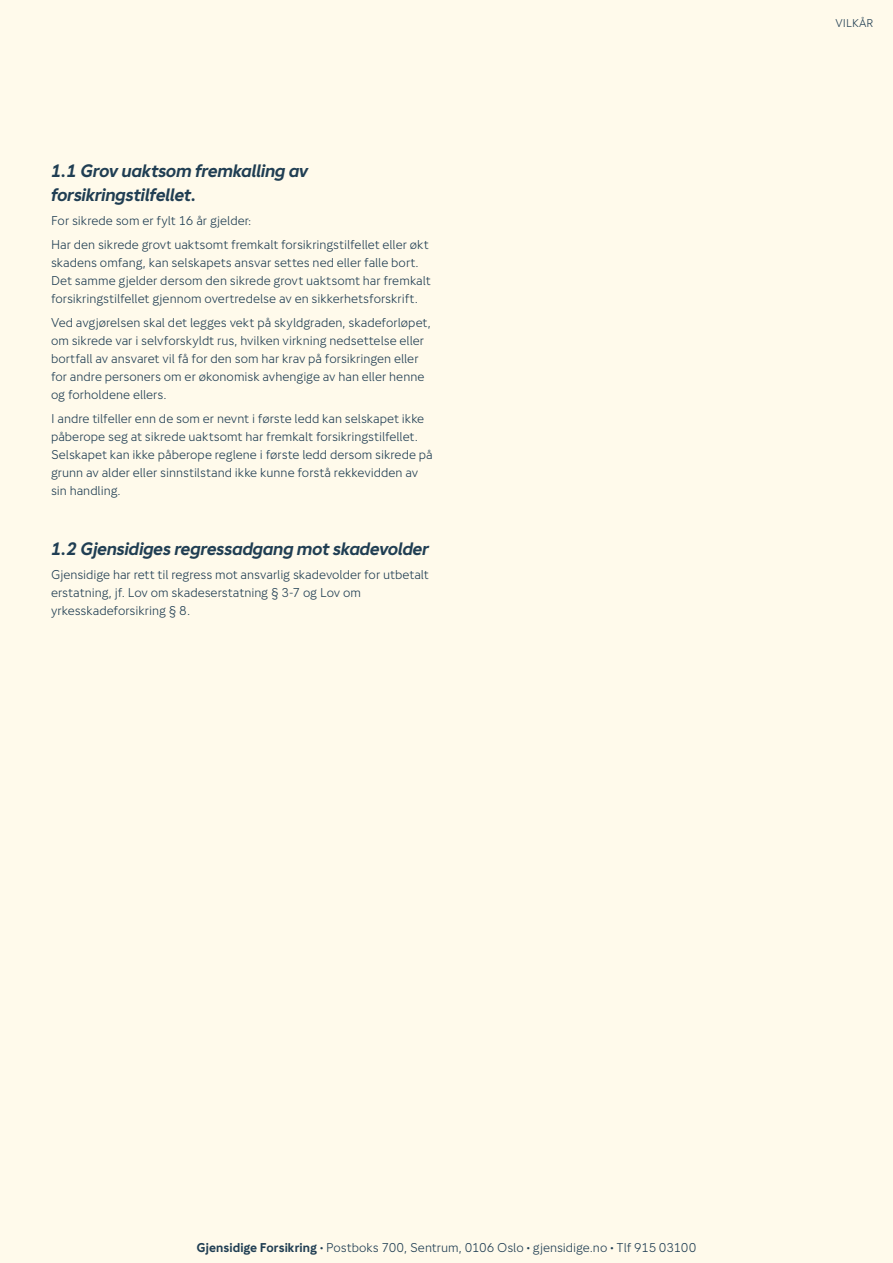
<style>
.page{position:relative;width:893px;height:1263px;background:#fffaeb}
.page>*{position:absolute;margin:0;border:0;box-sizing:border-box;transform-origin:0 0}
.Heading_03{font:italic 700 18px/24px "Gjensidige Sans";letter-spacing:-.02em;color:#203e53}
.Heading_03-2{font:12.75px/18px "Gjensidige Sans";color:#203e53}
.Brødtekst{font:12.75px "Gjensidige Sans";letter-spacing:-.005em;color:#203e53}
._7_5{font:11.25px "Gjensidige Sans";color:#203e53}
.s1{font-weight:700}
</style>
<div class="page">
<p class="Heading_03" style="left:51px;top:159px;width:259px">1.1 Grov uaktsom fremkalling av forsikringstilfellet.</p>
<p class="Heading_03-2" style="left:51px;top:212px;width:202px">For sikrede som er fylt 16 år gjelder:</p>
<p class="Heading_03-2" style="left:51px;top:236px;width:381px">Har den sikrede grovt uaktsomt fremkalt forsikringstilfellet eller økt skadens omfang, kan selskapets ansvar settes ned eller falle bort.<br>Det samme gjelder dersom den sikrede grovt uaktsomt har fremkalt forsikringstilfellet gjennom overtredelse av en sikkerhetsforskrift.</p>
<p class="Heading_03-2" style="left:51px;top:314px;width:381px">Ved avgjørelsen skal det legges vekt på skyldgraden, skadeforløpet, om sikrede var i selvforskyldt rus, hvilken virkning nedsettelse eller bortfall av ansvaret vil få for den som har krav på forsikringen eller for andre personers om er økonomisk avhengige av han eller henne og forholdene ellers.</p>
<p class="Heading_03-2" style="left:51px;top:410px;width:383px">I andre tilfeller enn de som er nevnt i første ledd kan selskapet ikke påberope seg at sikrede uaktsomt har fremkalt forsikringstilfellet.<br>Selskapet kan ikke påberope reglene i første ledd dersom sikrede på grunn av alder eller sinnstilstand ikke kunne forstå rekkevidden av sin handling.</p>
<p class="Heading_03" style="left:51px;top:537px;width:380px">1.2 Gjensidiges regressadgang mot skadevolder</p>
<p class="Heading_03-2" style="left:51px;top:566px;width:379px">Gjensidige har rett til regress mot ansvarlig skadevolder for utbetalt erstatning, jf. Lov om skadeserstatning § 3-7 og Lov om yrkesskadeforsikring § 8.</p>
<p class="_7_5" style="left:836px;top:16px;width:39px">VILKÅR</p>
<p class="Brødtekst" style="left:197px;top:1240px;width:501px"><span class="s1">Gjensidige Forsikring</span> • Postboks 700, Sentrum, 0106 Oslo • gjensidige.no • Tlf 915 03100</p>
</div>
